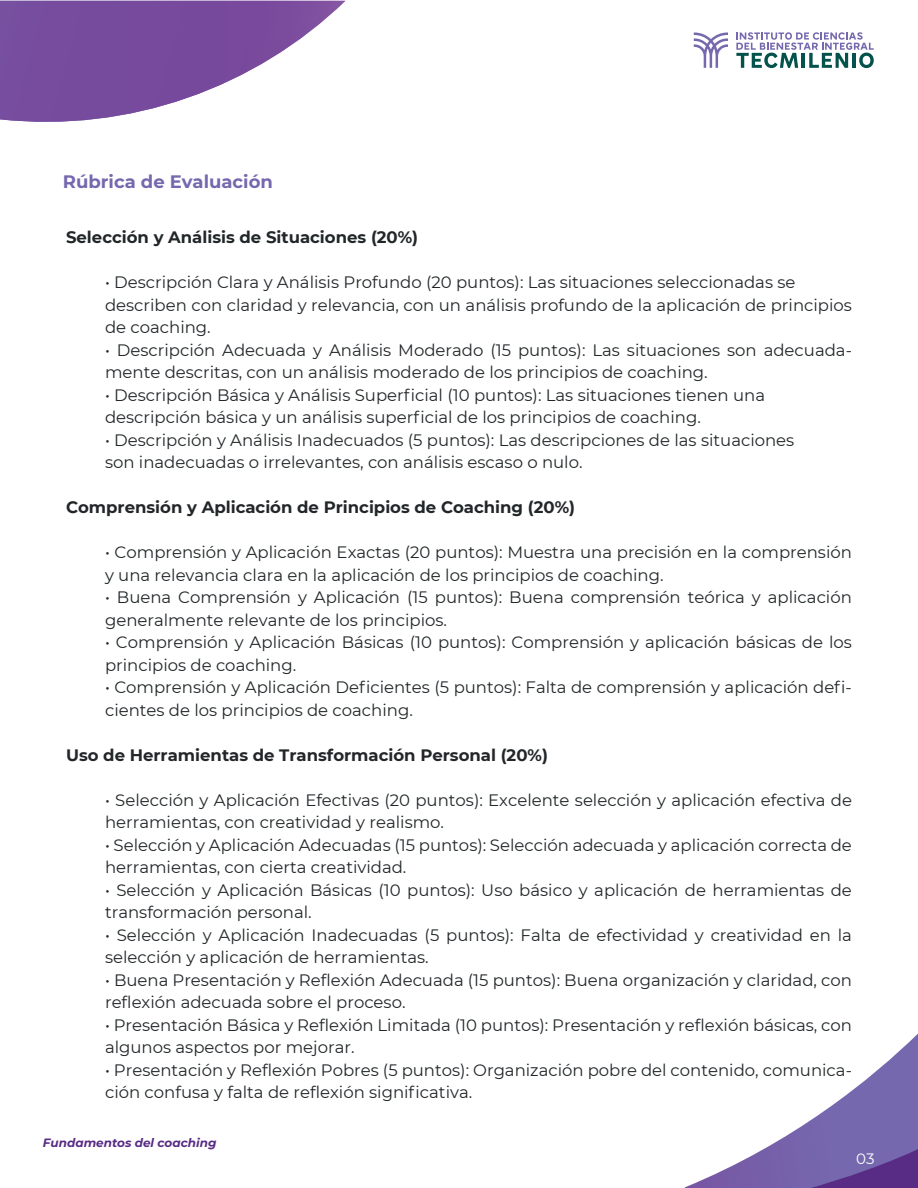
<style>
.page{position:relative;width:918px;height:1188px;background:#fff}
.page>*{position:absolute;margin:0;border:0;box-sizing:border-box;transform-origin:0 0}
.t1{font:700 18px "Montserrat";color:#7568ae}
.t2{font:16.5px/22.5px "Montserrat";color:#212628}
.t3{font:700 16.5px "Montserrat";color:#212628}
.t4{font:15px "Montserrat";color:#fff}
.t5{font:italic 700 12px "Montserrat";color:#582c84}
</style>
<div class="page">
<hr style="left:459px;top:0;width:1px;height:1188px;background:#70c7b0">
<hr style="left:479px;top:0;width:1px;height:1188px;background:#70c7b0">
<hr style="left:436px;top:0;width:1px;height:1188px;background:#70c7b0">
<hr style="left:0;top:32px;width:918px;height:1px;background:#70c7b0">
<hr style="left:0;top:67px;width:918px;height:1px;background:#70c7b0">
<hr style="left:0;top:1169px;width:918px;height:1px;background:#70c7b0">
<hr style="left:0;top:1147px;width:918px;height:1px;background:#70c7b0">
<hr style="left:875px;top:0;width:1px;height:1188px;background:#70c7b0">
<hr style="left:855px;top:0;width:1px;height:1188px;background:#70c7b0">
<hr style="left:42px;top:0;width:1px;height:1188px;background:#70c7b0">
<hr style="left:62px;top:0;width:1px;height:1188px;background:#70c7b0">
<svg style="left:685px;top:1034px;width:233px;height:154px"></svg>
<svg style="left:0;top:1px;width:346px;height:132px"></svg>
<svg style="left:736px;top:32px;width:138px;height:36px"></svg>
<svg style="left:694px;top:33px;width:34px;height:35px"></svg>
<p class="t1" style="left:63px;top:169px;width:212px">Rúbrica de Evaluación</p>
<p class="t3" style="left:66px;top:225px;width:354px">Selección y Análisis de Situaciones (20%)</p>
<p class="t2" style="left:105px;top:270px;width:748px">• Descripción Clara y Análisis Profundo (20 puntos): Las situaciones seleccionadas se describen con claridad y relevancia, con un análisis profundo de la aplicación de principios de coaching.</p>
<p class="t2" style="left:105px;top:338px;width:748px">• Descripción Adecuada y Análisis Moderado (15 puntos): Las situaciones son adecuada&shy;mente descritas, con un análisis moderado de los principios de coaching.</p>
<p class="t2" style="left:105px;top:383px;width:662px">• Descripción Básica y Análisis Superficial (10 puntos): Las situaciones tienen una descripción básica y un análisis superficial de los principios de coaching.</p>
<p class="t2" style="left:105px;top:428px;width:691px">• Descripción y Análisis Inadecuados (5 puntos): Las descripciones de las situaciones son inadecuadas o irrelevantes, con análisis escaso o nulo.</p>
<p class="t3" style="left:66px;top:495px;width:511px">Comprensión y Aplicación de Principios de Coaching (20%)</p>
<p class="t2" style="left:105px;top:540px;width:748px">• Comprensión y Aplicación Exactas (20 puntos): Muestra una precisión en la comprensión y una relevancia clara en la aplicación de los principios de coaching.</p>
<p class="t2" style="left:105px;top:585px;width:748px">• Buena Comprensión y Aplicación (15 puntos): Buena comprensión teórica y aplicación generalmente relevante de los principios.</p>
<p class="t2" style="left:105px;top:630px;width:748px">• Comprensión y Aplicación Básicas (10 puntos): Comprensión y aplicación básicas de los principios de coaching.</p>
<p class="t2" style="left:105px;top:675px;width:748px">• Comprensión y Aplicación Deficientes (5 puntos): Falta de comprensión y aplicación defi&shy;cientes de los principios de coaching.</p>
<p class="t3" style="left:66px;top:743px;width:483px">Uso de Herramientas de Transformación Personal (20%)</p>
<p class="t2" style="left:105px;top:788px;width:748px">• Selección y Aplicación Efectivas (20 puntos): Excelente selección y aplicación efectiva de herramientas, con creatividad y realismo.</p>
<p class="t2" style="left:105px;top:833px;width:748px">• Selección y Aplicación Adecuadas (15 puntos): Selección adecuada y aplicación correcta de herramientas, con cierta creatividad.</p>
<p class="t2" style="left:105px;top:878px;width:748px">• Selección y Aplicación Básicas (10 puntos): Uso básico y aplicación de herramientas de transformación personal.</p>
<p class="t2" style="left:105px;top:923px;width:748px">• Selección y Aplicación Inadecuadas (5 puntos): Falta de efectividad y creatividad en la selección y aplicación de herramientas.</p>
<p class="t2" style="left:105px;top:968px;width:748px">• Buena Presentación y Reflexión Adecuada (15 puntos): Buena organización y claridad, con reflexión adecuada sobre el proceso.</p>
<p class="t2" style="left:105px;top:1013px;width:748px">• Presentación Básica y Reflexión Limitada (10 puntos): Presentación y reflexión básicas, con algunos aspectos por mejorar.</p>
<p class="t2" style="left:105px;top:1058px;width:748px">• Presentación y Reflexión Pobres (5 puntos): Organización pobre del contenido, comunica&shy;ción confusa y falta de reflexión significativa.</p>
<p class="t5" style="left:43px;top:1134px;width:175px">Fundamentos del coaching</p>
<p class="t4" style="left:856px;top:1148px;width:20px">03</p>
</div>
